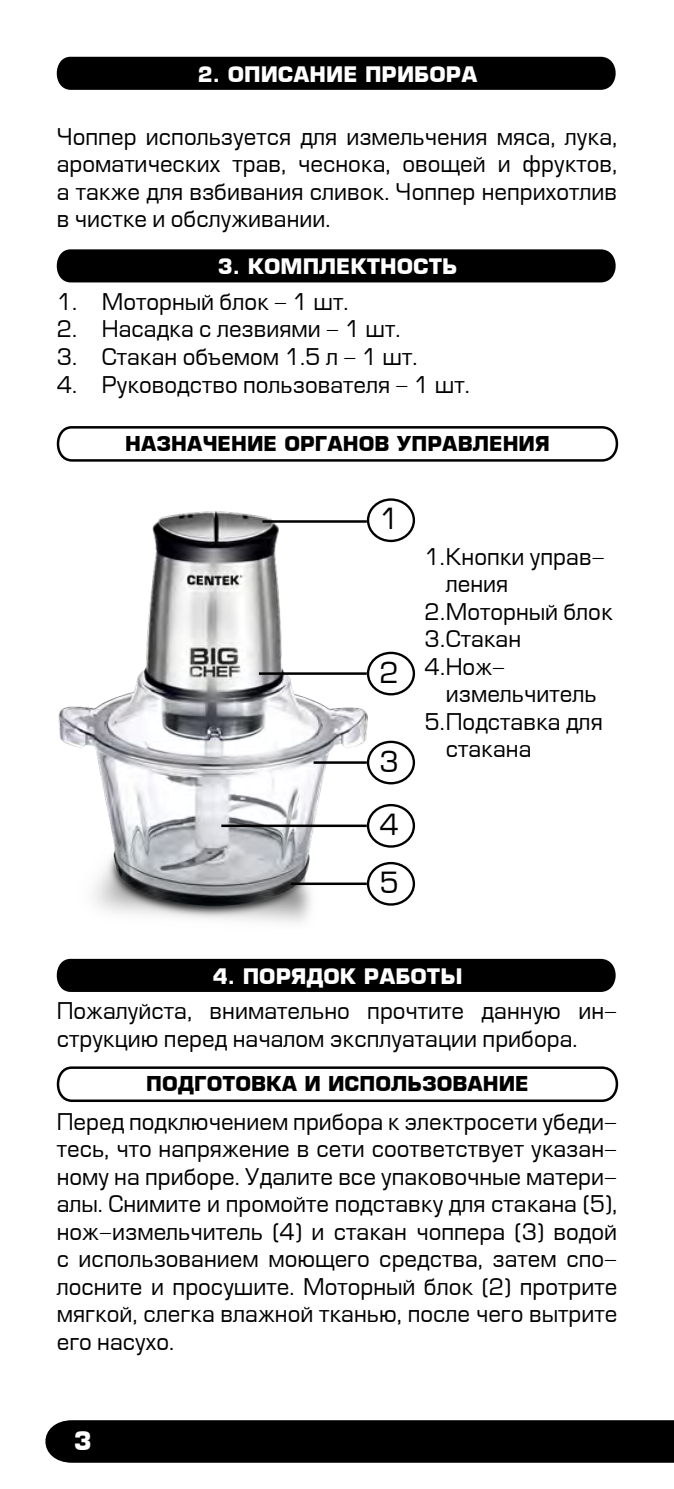
<style>
.page{position:relative;width:674px;height:1489px;background:#fff}
.page>*{position:absolute;margin:0;border:0;box-sizing:border-box;transform-origin:0 0}
.t1{font:28.5px/58px "Europe";color:#000}
.t2{font:700 25px "Europe";color:#fff}
.t3{font:22.5px/27.5px "Europe";color:#000;text-align:justify}
.t4{font:700 20.75px "Europe";color:#fff}
.t5{font:700 20px "Europe";color:#000}
</style>
<div class="page">
<div style="left:45px;top:1420px;width:628px;height:42px;background:#000"></div>
<div style="left:56px;top:57px;width:560px;height:33px;background:#000"></div>
<div style="left:56px;top:249px;width:560px;height:33px;background:#000"></div>
<svg style="left:56px;top:426px;width:563px;height:36px"></svg>
<img style="left:57px;top:437px;width:347px;height:486px">
<div style="left:368px;top:653px;width:45px;height:41px;background:#fff;border-radius:50%"></div>
<div style="left:366px;top:651px;width:49px;height:44px;border:2px solid #000;border-radius:50%"></div>
<div style="left:368px;top:499px;width:45px;height:42px;background:#fff;border-radius:50%"></div>
<div style="left:366px;top:498px;width:49px;height:44px;border:2px solid #000;border-radius:50%"></div>
<div style="left:368px;top:741px;width:45px;height:42px;background:#fff;border-radius:50%"></div>
<div style="left:366px;top:740px;width:49px;height:44px;border:2px solid #000;border-radius:50%"></div>
<div style="left:368px;top:805px;width:45px;height:41px;background:#fff;border-radius:50%"></div>
<div style="left:366px;top:804px;width:49px;height:43px;border:2px solid #000;border-radius:50%"></div>
<div style="left:368px;top:863px;width:45px;height:41px;background:#fff;border-radius:50%"></div>
<div style="left:366px;top:861px;width:49px;height:44px;border:2px solid #000;border-radius:50%"></div>
<hr style="left:313px;top:761px;width:53px;height:2px;background:#000">
<hr style="left:291px;top:882px;width:75px;height:3px;background:#000">
<hr style="left:262px;top:520px;width:104px;height:2px;background:#000">
<hr style="left:259px;top:672px;width:107px;height:2px;background:#000">
<hr style="left:221px;top:824px;width:145px;height:3px;background:#000">
<div style="left:56px;top:958px;width:560px;height:33px;background:#000"></div>
<svg style="left:56px;top:1066px;width:563px;height:36px"></svg>
<p class="t4" style="left:198px;top:61px;width:281px">2. ОПИСАНИЕ ПРИБОРА</p>
<p class="t3" style="left:57px;top:124px;width:561px">Чоппер используется для измельчения мяса, лука, ароматических трав, чеснока, овощей и фруктов, а также для взбивания сливок. Чоппер неприхотлив в чистке и обслуживании.</p>
<p class="t4" style="left:218px;top:254px;width:241px">3. КОМПЛЕКТНОСТЬ</p>
<p class="t3" style="left:57px;top:289px;width:293px">1. Моторный блок - 1 шт.</p>
<p class="t3" style="left:57px;top:316px;width:345px">2. Насадка с лезвиями - 1 шт.</p>
<p class="t3" style="left:57px;top:344px;width:362px">3. Стакан объемом 1.5 л - 1 шт.</p>
<p class="t3" style="left:57px;top:371px;width:414px">4. Руководство пользователя - 1 шт.</p>
<p class="t5" style="left:125px;top:431px;width:426px">НАЗНАЧЕНИЕ ОРГАНОВ УПРАВЛЕНИЯ</p>
<p class="t1" style="left:379px;top:491px;width:21px">1</p>
<p class="t1" style="left:379px;top:644px;width:21px">2</p>
<p class="t1" style="left:379px;top:733px;width:21px">3</p>
<p class="t1" style="left:379px;top:796px;width:21px">4<br>5</p>
<p class="t3" style="left:424px;top:543px;width:182px">1.Кнопки управ-</p>
<p class="t3" style="left:445px;top:571px;width:64px">ления</p>
<p class="t3" style="left:424px;top:598px;width:190px">2.Моторный блок</p>
<p class="t3" style="left:424px;top:626px;width:98px">3.Стакан</p>
<p class="t3" style="left:424px;top:653px;width:82px">4.Нож-</p>
<p class="t3" style="left:445px;top:681px;width:152px">измельчитель</p>
<p class="t3" style="left:424px;top:708px;width:180px">5.Подставка для</p>
<p class="t3" style="left:445px;top:736px;width:87px">стакана</p>
<p class="t4" style="left:212px;top:963px;width:251px">4. ПОРЯДОК РАБОТЫ</p>
<p class="t3" style="left:57px;top:998px;width:561px">Пожалуйста, внимательно прочтите данную ин&shy;струкцию перед началом эксплуатации прибора.</p>
<p class="t5" style="left:146px;top:1071px;width:384px">ПОДГОТОВКА И ИСПОЛЬЗОВАНИЕ</p>
<p class="t3" style="left:57px;top:1108px;width:561px">Перед подключением прибора к электросети убеди&shy;тесь, что напряжение в сети соответствует указан&shy;ному на приборе. Удалите все упаковочные матери&shy;алы. Снимите и промойте подставку для стакана (5), нож-измельчитель (4) и стакан чоппера (3) водой с использованием моющего средства, затем спо&shy;лосните и просушите. Моторный блок (2) протрите мягкой, слегка влажной тканью, после чего вытрите его насухо.</p>
<p class="t2" style="left:74px;top:1425px;width:19px">3</p>
</div>
